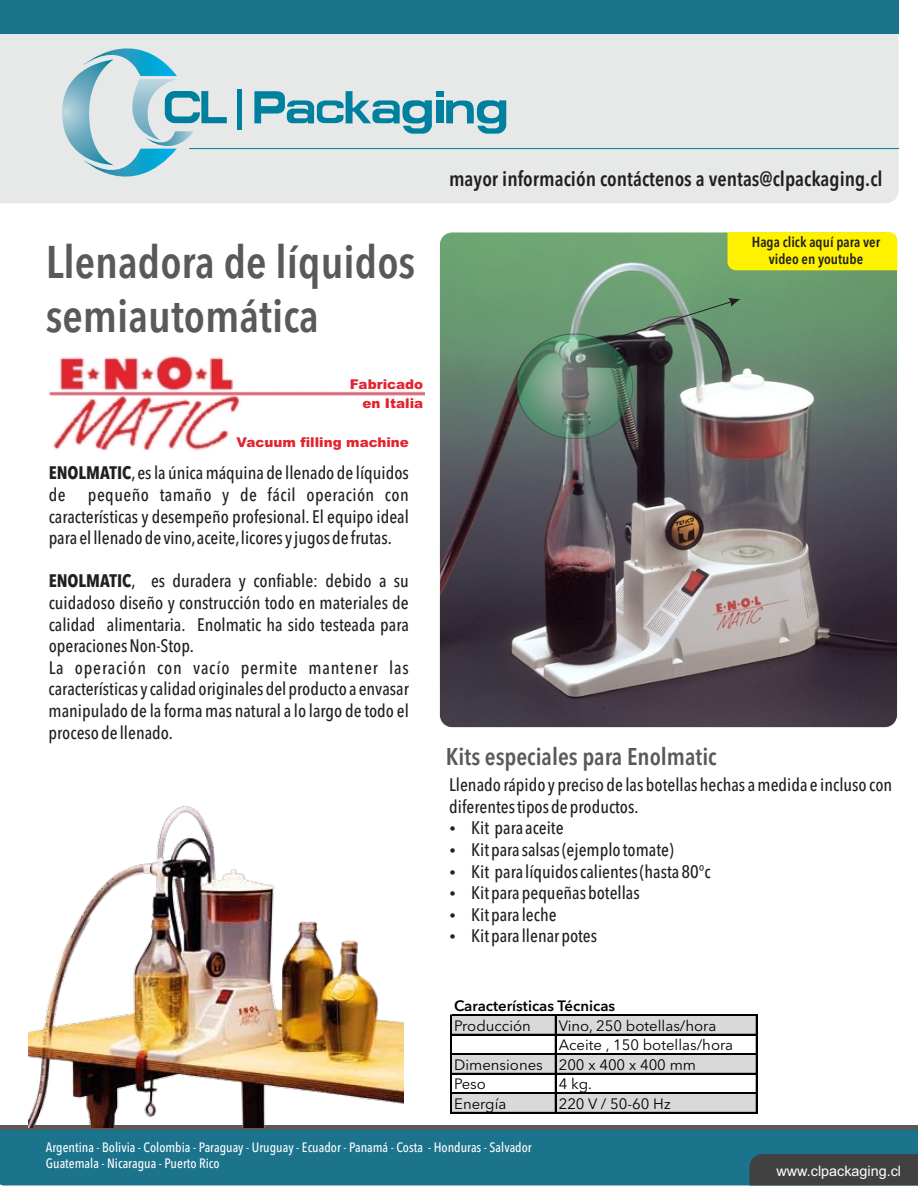
<style>
.page{position:relative;width:918px;height:1188px;background:#fff}
.page>*{position:absolute;margin:0;border:0;box-sizing:border-box;transform-origin:0 0}
.t1{font:600 condensed 45.3px/54.6px "Avenir Next LT Pro";color:#58595b}
.t2{font:600 condensed 24px "Avenir Next LT Pro";color:#58595b}
.t3{font:600 condensed 20.55px "Avenir Next LT Pro";color:#231f20}
.t4{font:500 condensed 18px/21.6px "Avenir Next LT Pro";color:#231f20;text-align:justify}
.t5{font:15px "Avenir Next LT Pro";color:#000}
.t6{font:600 15px "Avenir Next LT Pro";color:#000}
.t7{font:600 condensed 14.4px/17.2px "Avenir Next LT Pro";color:#231f20;text-align:center}
.t8{font:14.4px "Arial";color:#fff}
.t9{font:500 condensed 13.5px/16.2px "Avenir Next LT Pro";color:#fff}
.t10{font:900 13.5px/19px "Arial";color:#e3242e;text-align:right}
.s1{font-weight:700}
</style>
<div class="page">
<div style="left:0;top:1130px;width:918px;height:55px;background:#1c738c"></div>
<div style="left:749px;top:1154px;width:169px;height:31px;background:#414142"></div>
<hr style="left:0;top:1126px;width:918px;height:4px;background:#58595b">
<img style="left:48px;top:355px;width:377px;height:96px">
<div style="left:0;top:34px;width:899px;height:169px;background:#e7e8e8"></div>
<div style="left:0;top:0;width:899px;height:34px;background:#1c738c"></div>
<img style="left:439px;top:232px;width:459px;height:496px;border-radius:13px">
<img style="left:28px;top:806px;width:375px;height:321px">
<div style="left:728px;top:232px;width:169px;height:38px;background:#fff200"></div>
<hr style="left:238px;top:89px;width:4px;height:40px;background:#00809f">
<svg style="left:62px;top:34px;width:165px;height:169px"></svg>
<div style="left:436px;top:91px;width:7px;height:6px;background:#00809f"></div>
<div style="left:436px;top:100px;width:7px;height:23px;background:#00809f"></div>
<svg style="left:446px;top:99px;width:60px;height:35px"></svg>
<svg style="left:254px;top:91px;width:178px;height:43px"></svg>
<div style="left:452px;top:1015px;width:305px;height:20px;background:#d9d9d9"></div>
<div style="left:452px;top:1054px;width:305px;height:20px;background:#d9d9d9"></div>
<div style="left:452px;top:1093px;width:305px;height:20px;background:#d9d9d9"></div>
<hr style="left:452px;top:1015px;width:305px;height:1px;background:#000">
<hr style="left:452px;top:1014px;width:305px;height:1px;background:#000">
<hr style="left:452px;top:1034px;width:305px;height:1px;background:#000">
<hr style="left:452px;top:1054px;width:305px;height:1px;background:#000">
<hr style="left:452px;top:1073px;width:305px;height:1px;background:#000">
<hr style="left:452px;top:1093px;width:305px;height:1px;background:#000">
<hr style="left:451px;top:1015px;width:1px;height:98px;background:#000">
<hr style="left:450px;top:1015px;width:1px;height:98px;background:#000">
<hr style="left:555px;top:1016px;width:1px;height:97px;background:#000">
<hr style="left:452px;top:1112px;width:305px;height:1px;background:#000">
<hr style="left:756px;top:1016px;width:1px;height:97px;background:#000">
<svg style="left:516px;top:298px;width:224px;height:141px"></svg>
<hr style="left:189px;top:148px;width:710px;height:1px;background:#00809f">
<h1 class="t1" style="left:46px;top:239px;width:371px">Llenadora de líquidos semiautomática</h1>
<p class="t10" style="left:350px;top:376px;width:75px">Fabricado en Italia</p>
<p class="t10" style="left:237px;top:434px;width:174px">Vacuum filling machine</p>
<p class="t4" style="left:49px;top:464px;width:362px"><span class="s1">ENOLMATIC</span>,es la única máquina de llenado de líquidos de pequeño tamaño y de fácil operación con características y desempeño profesional. El equipo ideal para el llenado de vino,aceite,licores y jugos de frutas.</p>
<p class="t4" style="left:49px;top:572px;width:362px;text-align:left"><span class="s1">ENOLMATIC</span>, es duradera y confiable: debido a su cuidadoso diseño y construcción todo en materiales de calidad alimentaria. Enolmatic ha sido testeada para operaciones Non-Stop.<br>La operación con vacío permite mantener las características y calidad originales del producto a envasar manipulado de la forma mas natural a lo largo de todo el proceso de llenado.</p>
<p class="t3" style="left:449px;top:170px;width:435px">mayor información contáctenos a ventas@clpackaging.cl</p>
<p class="t7" style="left:752px;top:235px;width:130px">Haga click aquí para ver video en youtube</p>
<h2 class="t2" style="left:446px;top:747px;width:272px">Kits especiales para Enolmatic</h2>
<p class="t4" style="left:449px;top:776px;width:445px">Llenado rápido y preciso de las botellas hechas a medida e incluso con</p>
<p class="t4" style="left:449px;top:797px;width:191px">diferentes tipos de productos.</p>
<p class="t4" style="left:471px;top:819px;width:94px">Kit para aceite</p>
<p class="t4" style="left:471px;top:841px;width:204px">Kit para salsas (ejemplo tomate)</p>
<p class="t4" style="left:471px;top:862px;width:241px">Kit para líquidos calientes (hasta 80°c</p>
<p class="t4" style="left:471px;top:884px;width:170px">Kit para pequeñas botellas</p>
<p class="t4" style="left:471px;top:905px;width:87px">Kit para leche</p>
<p class="t4" style="left:471px;top:927px;width:128px">Kit para llenar potes</p>
<p class="t6" style="left:454px;top:1000px;width:163px">Características Técnicas</p>
<p class="t5" style="left:454px;top:1019px;width:78px">Producción</p>
<p class="t5" style="left:559px;top:1019px;width:159px">Vino, 250 botellas/hora</p>
<p class="t5" style="left:559px;top:1039px;width:176px">Aceite , 150 botellas/hora</p>
<p class="t5" style="left:454px;top:1059px;width:243px">Dimensiones 200 x 400 x 400 mm</p>
<p class="t5" style="left:454px;top:1078px;width:33px">Peso</p>
<p class="t5" style="left:559px;top:1078px;width:35px">4 kg.</p>
<p class="t5" style="left:454px;top:1098px;width:54px">Energía</p>
<p class="t5" style="left:559px;top:1098px;width:113px">220 V / 50-60 Hz</p>
<p class="t9" style="left:46px;top:1140px;width:487px">Argentina - Bolivia - Colombia - Paraguay - Uruguay - Ecuador - Panamá - Costa - Honduras - Salvador<br>Guatemala - Nicaragua - Puerto Rico</p>
<p class="t8" style="left:776px;top:1165px;width:126px">www.clpackaging.cl</p>
</div>
